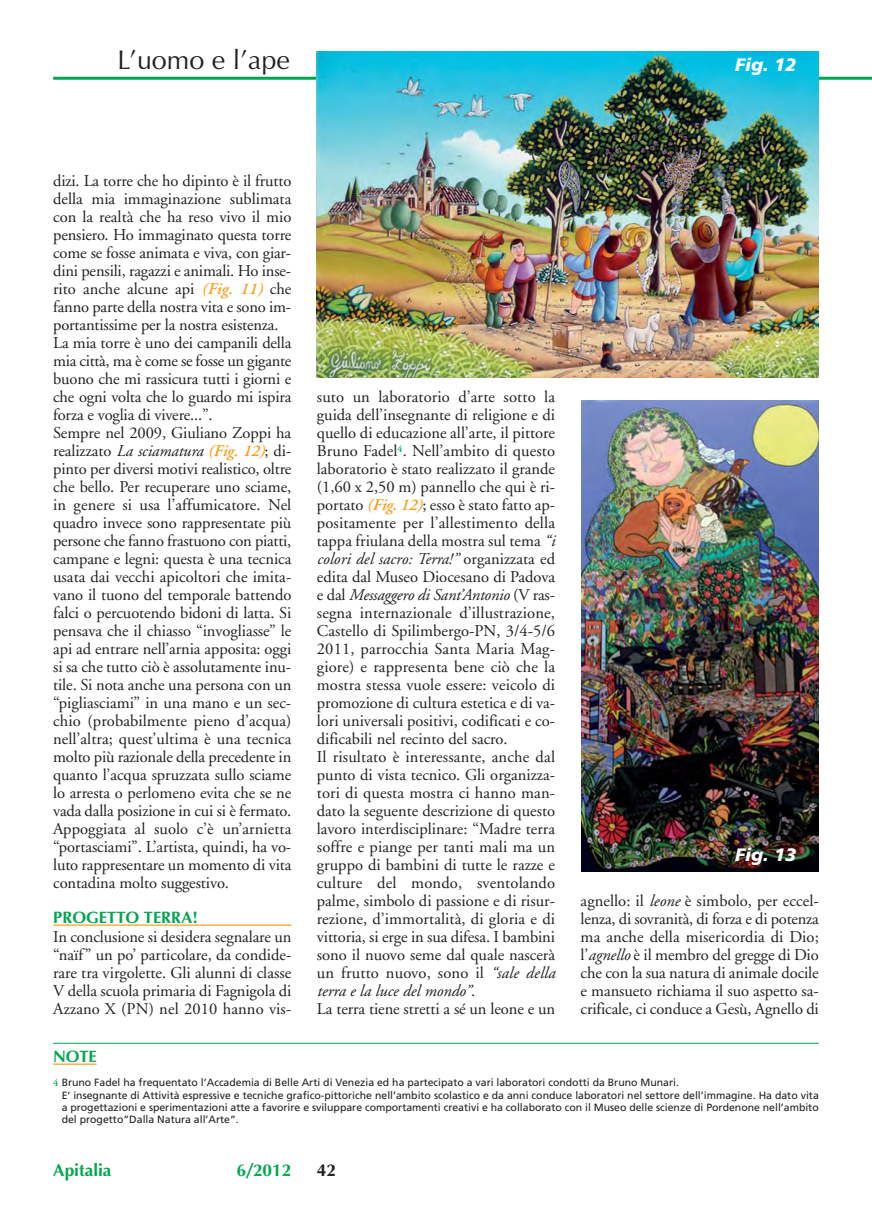
<style>
.page{position:relative;width:872px;height:1212px;background:#fff}
.page>*{position:absolute;margin:0;border:0;box-sizing:border-box;transform-origin:0 0}
.t1{font:27px "Optima";color:#231f20}
.t2{font:italic 900 18px "Frutiger";color:#fff}
.t3{font:700 17.25px "Optima";color:#00a650}
.t4{font:700 17.25px "Optima";color:#231f20}
.t5{font:16.5px/18px "Adobe Garamond";color:#231f20}
.t6{font:700 16.5px "Optima";color:#00a650}
.t7{font:10.5px/12.1px "Frutiger";color:#231f20}
.s1{font-weight:600;font-style:italic;color:#f99d1c}
.s2{font-style:italic}
.s3{font-family:"Adobe Garamond";font-weight:600;color:#00a650}
</style>
<div class="page">
<hr style="left:53px;top:77px;width:819px;height:3px;background:#00a650">
<hr style="left:53px;top:924px;width:238px;height:2px;background:#f99d1c">
<img style="left:582px;top:400px;width:237px;height:471px">
<hr style="left:53px;top:1043px;width:766px;height:1px;background:#00a650">
<hr style="left:53px;top:1063px;width:44px;height:2px;background:#f99d1c">
<img style="left:317px;top:51px;width:502px;height:326px">
<h1 class="t1" style="left:117px;top:49px;width:174px">L’uomo e l’ape</h1>
<p class="t2" style="left:735px;top:57px;width:62px">Fig. 12</p>
<p class="t5" style="left:53px;top:173px;width:240px">dizi. La torre che ho dipinto è il frutto della mia immaginazione sublimata con la realtà che ha reso vivo il mio pensiero. Ho immaginato questa torre come se fosse animata e viva, con giar&shy;dini pensili, ragazzi e animali. Ho inse&shy;rito anche alcune api <span class="s1">(Fig. 11)</span> che fanno parte della nostra vita e sono im&shy;portantissime per la nostra esistenza.<br>La mia torre è uno dei campanili della mia città, ma è come se fosse un gigante buono che mi rassicura tutti i giorni e che ogni volta che lo guardo mi ispira forza e voglia di vivere...”.<br>Sempre nel 2009, Giuliano Zoppi ha realizzato <span class="s2">La sciamatura</span> <span class="s1">(Fig. 12)</span>; di&shy;pinto per diversi motivi realistico, oltre che bello. Per recuperare uno sciame, in genere si usa l’affumicatore. Nel quadro invece sono rappresentate più persone che fanno frastuono con piatti, campane e legni: questa è una tecnica usata dai vecchi apicoltori che imita&shy;vano il tuono del temporale battendo falci o percuotendo bidoni di latta. Si pensava che il chiasso “invogliasse” le api ad entrare nell’arnia apposita: oggi si sa che tutto ciò è assolutamente inu&shy;tile. Si nota anche una persona con un “pigliasciami” in una mano e un sec&shy;chio (probabilmente pieno d’acqua) nell’altra; quest’ultima è una tecnica molto più razionale della precedente in quanto l’acqua spruzzata sullo sciame lo arresta o perlomeno evita che se ne vada dalla posizione in cui si è fermato.<br>Appoggiata al suolo c’è un’arnietta “portasciami”. L’artista, quindi, ha vo&shy;luto rappresentare un momento di vita contadina molto suggestivo.</p>
<p class="t6" style="left:53px;top:911px;width:146px">PROGETTO TERRA!</p>
<p class="t5" style="left:53px;top:929px;width:240px;text-align:justify">In conclusione si desidera segnalare un “naïf” un po’ particolare, da condide&shy;rare tra virgolette. Gli alunni di classe V della scuola primaria di Fagnigola di Azzano X (PN) nel 2010 hanno vis-</p>
<p class="t5" style="left:317px;top:389px;width:240px">suto un laboratorio d’arte sotto la guida dell’insegnante di religione e di quello di educazione all’arte, il pittore Bruno Fadel<sup>4</sup>. Nell’ambito di questo laboratorio è stato realizzato il grande (1,60 x 2,50 m) pannello che qui è ri&shy;portato <span class="s1">(Fig. 12)</span>; esso è stato fatto ap&shy;positamente per l’allestimento della tappa friulana della mostra sul tema <span class="s2">“i colori del sacro: Terra!”</span> organizzata ed edita dal Museo Diocesano di Padova e dal <span class="s2">Messaggero di Sant’Antonio</span> (V ras&shy;segna internazionale d’illustrazione, Castello di Spilimbergo-PN, 3/4-5/6<br>2011, parrocchia Santa Maria Mag&shy;giore) e rappresenta bene ciò che la mostra stessa vuole essere: veicolo di promozione di cultura estetica e di va&shy;lori universali positivi, codificati e co&shy;dificabili nel recinto del sacro.<br>Il risultato è interessante, anche dal punto di vista tecnico. Gli organizza&shy;tori di questa mostra ci hanno man&shy;dato la seguente descrizione di questo lavoro interdisciplinare: “Madre terra soffre e piange per tanti mali ma un gruppo di bambini di tutte le razze e culture del mondo, sventolando palme, simbolo di passione e di risur&shy;rezione, d’immortalità, di gloria e di vittoria, si erge in sua difesa. I bambini sono il nuovo seme dal quale nascerà un frutto nuovo, sono il <span class="s2">“sale della terra e la luce del mondo”</span>.<br>La terra tiene stretti a sé un leone e un</p>
<p class="t2" style="left:735px;top:847px;width:62px">Fig. 13</p>
<p class="t5" style="left:580px;top:893px;width:240px;text-align:justify">agnello: il <span class="s2">leone</span> è simbolo, per eccel&shy;lenza, di sovranità, di forza e di potenza ma anche della misericordia di Dio; l’<span class="s2">agnello</span> è il membro del gregge di Dio che con la sua natura di animale docile e mansueto richiama il suo aspetto sa&shy;crificale, ci conduce a Gesù, Agnello di</p>
<p class="t6" style="left:53px;top:1050px;width:45px">NOTE</p>
<p class="t7" style="left:62px;top:1077px;width:758px;text-indent:-9px"><span class="s3">4</span> Bruno Fadel ha frequentato l’Accademia di Belle Arti di Venezia ed ha partecipato a vari laboratori condotti da Bruno Munari.<br>E’ insegnante di Attività espressive e tecniche grafico-pittoriche nell’ambito scolastico e da anni conduce laboratori nel settore dell’immagine. Ha dato vita a progettazioni e sperimentazioni atte a favorire e sviluppare comportamenti creativi e ha collaborato con il Museo delle scienze di Pordenone nell’ambito del progetto”Dalla Natura all’Arte”.</p>
<p class="t3" style="left:53px;top:1163px;width:60px">Apitalia</p>
<p class="t3" style="left:237px;top:1163px;width:56px">6/2012</p>
<p class="t4" style="left:317px;top:1163px;width:21px">42</p>
</div>
